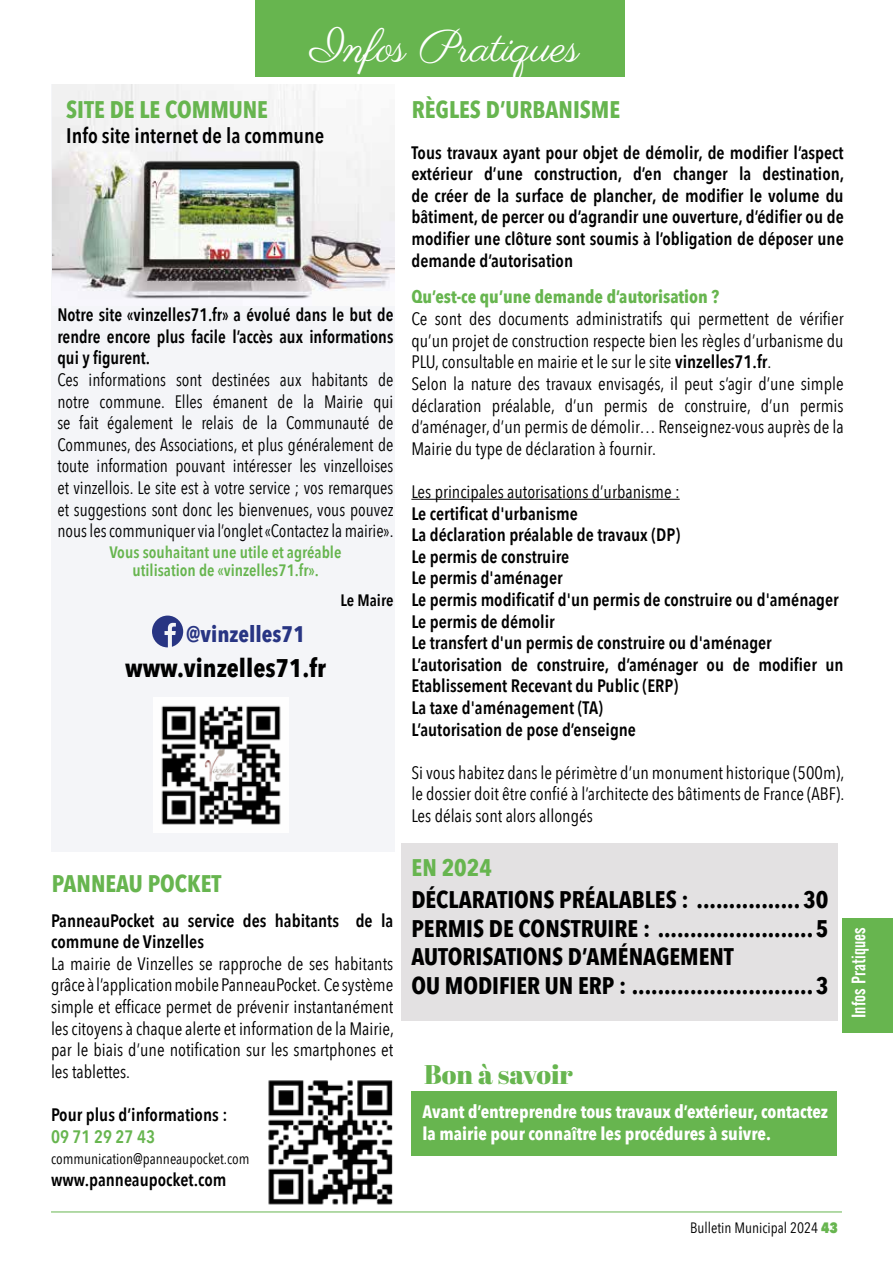
<style>
.page{position:relative;width:893px;height:1263px;background:#fff}
.page>*{position:absolute;margin:0;border:0;box-sizing:border-box;transform-origin:0 0}
.t1{font:45px "Parisienne";color:#fff}
.t2{font:27px "Abril Fatface";color:#67b54f}
.t3{font:700 25.5px "Avenir Next Condensed";color:#000}
.t4{font:700 24px/28.8px "Avenir Next Condensed";color:#000}
.t5{font:700 24px "Avenir Next Condensed";color:#67b54f}
.t6{font:700 22.5px "Avenir Next Condensed";color:#283583}
.t7{font:600 21px "Avenir Next Condensed";color:#000}
.t8{font:19.5px "Alternate Gothic No 2 BT";color:#fff}
.t9{font:18px/21.6px "Avenir Next Condensed";color:#000;text-align:justify}
.t10{font:600 18px/21.6px "Avenir Next Condensed";color:#000}
.t11{font:18px/21.6px "Avenir Next Condensed";color:#000;text-align:justify;scale:.96 1}
.t12{font:600 18px/21.6px "Avenir Next Condensed";color:#000;text-align:justify;scale:.96 1}
.t13{font:700 18px/21.6px "Avenir Next Condensed";color:#fff}
.t14{font:700 18px "Avenir Next Condensed";color:#67b54f}
.t15{font:600 18px "Avenir Next Condensed";color:#67b54f}
.t16{font:600 16.5px/17.9px "Avenir Next Condensed";color:#67b54f;text-align:center}
.t17{font:600 16.5px "Avenir Next Condensed";color:#000}
.t18{font:15px "Avenir Next Condensed";color:#000}
.s1{font-weight:600}
.s2{font-weight:800;color:#67b54f}
</style>
<div class="page">
<div style="left:842px;top:918px;width:51px;height:115px;background:#67b54f"></div>
<hr style="left:51px;top:1212px;width:791px;height:1px;background:#67b54f">
<div style="left:51px;top:85px;width:344px;height:767px;background:#f4f5f8"></div>
<img style="left:53px;top:85px;width:342px;height:214px">
<img style="left:161px;top:706px;width:120px;height:119px">
<svg style="left:152px;top:616px;width:31px;height:31px"></svg>
<div style="left:401px;top:843px;width:437px;height:177px;background:#e3e1e2"></div>
<hr style="left:411px;top:499px;width:269px;height:1px;background:#000">
<div style="left:411px;top:1092px;width:426px;height:64px;background:#67b54f"></div>
<div style="left:255px;top:0;width:370px;height:77px;background:#67b54f"></div>
<img style="left:268px;top:1080px;width:125px;height:125px">
<h1 class="t1" style="left:310px;top:20px;width:270px">Infos Pratiques</h1>
<h3 class="t5" style="left:66px;top:94px;width:203px">SITE DE LE COMMUNE</h3>
<p class="t7" style="left:66px;top:117px;width:259px">Info site internet de la commune</p>
<p class="t12" style="left:57px;top:304px;width:352px">Notre site «vinzelles71.fr» a évolué dans le but de rendre encore plus facile l’accès aux informations qui y figurent.</p>
<p class="t11" style="left:57px;top:368px;width:352px">Ces informations sont destinées aux habitants de notre commune. Elles émanent de la Mairie qui se fait également le relais de la Communauté de Communes, des Associations, et plus généralement de toute information pouvant intéresser les vinzelloises et vinzellois. Le site est à votre service ; vos remarques et suggestions sont donc les bienvenues, vous pouvez nous les communiquer via l’onglet «Contactez la mairie».</p>
<p class="t16" style="left:109px;top:543px;width:234px">Vous souhaitant une utile et agréable utilisation de «vinzelles71.fr».</p>
<p class="t17" style="left:341px;top:586px;width:54px">Le Maire</p>
<p class="t6" style="left:186px;top:620px;width:121px">@vinzelles71</p>
<h3 class="t3" style="left:125px;top:652px;width:202px">www.vinzelles71.fr</h3>
<h3 class="t5" style="left:412px;top:94px;width:210px">RÈGLES D’URBANISME</h3>
<p class="t10" style="left:411px;top:141px;width:434px;text-align:justify">Tous travaux ayant pour objet de démolir, de modifier l’aspect extérieur d’une construction, d’en changer la destination, de créer de la surface de plancher, de modifier le volume du bâtiment, de percer ou d’agrandir une ouverture, d’édifier ou de modifier une clôture sont soumis à l’obligation de déposer une demande d’autorisation</p>
<p class="t14" style="left:411px;top:286px;width:309px">Qu’est-ce qu’une demande d’autorisation ?</p>
<p class="t9" style="left:411px;top:307px;width:434px;text-align:left">Ce sont des documents administratifs qui permettent de vérifier qu’un projet de construction respecte bien les règles d’urbanisme du PLU, consultable en mairie et le sur le site <span class="s1">vinzelles71.fr</span>.<br>Selon la nature des travaux envisagés, il peut s’agir d’une simple déclaration préalable, d’un permis de construire, d’un permis d’aménager, d’un permis de démolir… Renseignez-vous auprès de la Mairie du type de déclaration à fournir.</p>
<p class="t9" style="left:411px;top:480px;width:270px">Les principales autorisations d’urbanisme :</p>
<p class="t10" style="left:411px;top:502px;width:434px">Le certificat d'urbanisme<br>La déclaration préalable de travaux (DP)<br>Le permis de construire<br>Le permis d'aménager<br>Le permis modificatif d'un permis de construire ou d'aménager Le permis de démolir<br>Le transfert d'un permis de construire ou d'aménager L’autorisation de construire, d’aménager ou de modifier un Etablissement Recevant du Public (ERP)<br>La taxe d'aménagement (TA)<br>L’autorisation de pose d’enseigne</p>
<p class="t9" style="left:411px;top:761px;width:434px">Si vous habitez dans le périmètre d’un monument historique (500m), le dossier doit être confié à l’architecte des bâtiments de France (ABF).<br>Les délais sont alors allongés</p>
<h3 class="t5" style="left:52px;top:869px;width:171px">PANNEAU POCKET</h3>
<p class="t10" style="left:51px;top:909px;width:344px">PanneauPocket au service des habitants de la commune de Vinzelles</p>
<p class="t9" style="left:51px;top:952px;width:344px">La mairie de Vinzelles se rapproche de ses habitants grâce à l’application mobile PanneauPocket. Ce système simple et efficace permet de prévenir instantanément les citoyens à chaque alerte et information de la Mairie, par le biais d’une notification sur les smartphones et les tablettes.</p>
<p class="t10" style="left:51px;top:1103px;width:178px">Pour plus d’informations :</p>
<p class="t15" style="left:51px;top:1121px;width:106px">09 71 29 27 43</p>
<p class="t18" style="left:51px;top:1146px;width:200px">communication@panneaupocket.com</p>
<p class="t10" style="left:51px;top:1168px;width:177px">www.panneaupocket.com</p>
<h3 class="t5" style="left:412px;top:853px;width:82px">EN 2024</h3>
<h3 class="t4" style="left:411px;top:885px;width:419px">DÉCLARATIONS PRÉALABLES : ................30<br>PERMIS DE CONSTRUIRE : ........................5<br>AUTORISATIONS D’AMÉNAGEMENT<br>OU MODIFIER UN ERP : ............................3</h3>
<h2 class="t2" style="left:424px;top:1055px;width:150px">Bon à savoir</h2>
<p class="t13" style="left:422px;top:1101px;width:407px">Avant d’entreprendre tous travaux d’extérieur, contactez la mairie pour connaître les procédures à suivre.</p>
<p class="t8" style="left:848px;top:1018px;width:92px;rotate:-90deg">Infos Pratiques</p>
<p class="t18" style="left:690px;top:1215px;width:149px">Bulletin Municipal 2024 <span class="s2">43</span></p>
</div>
